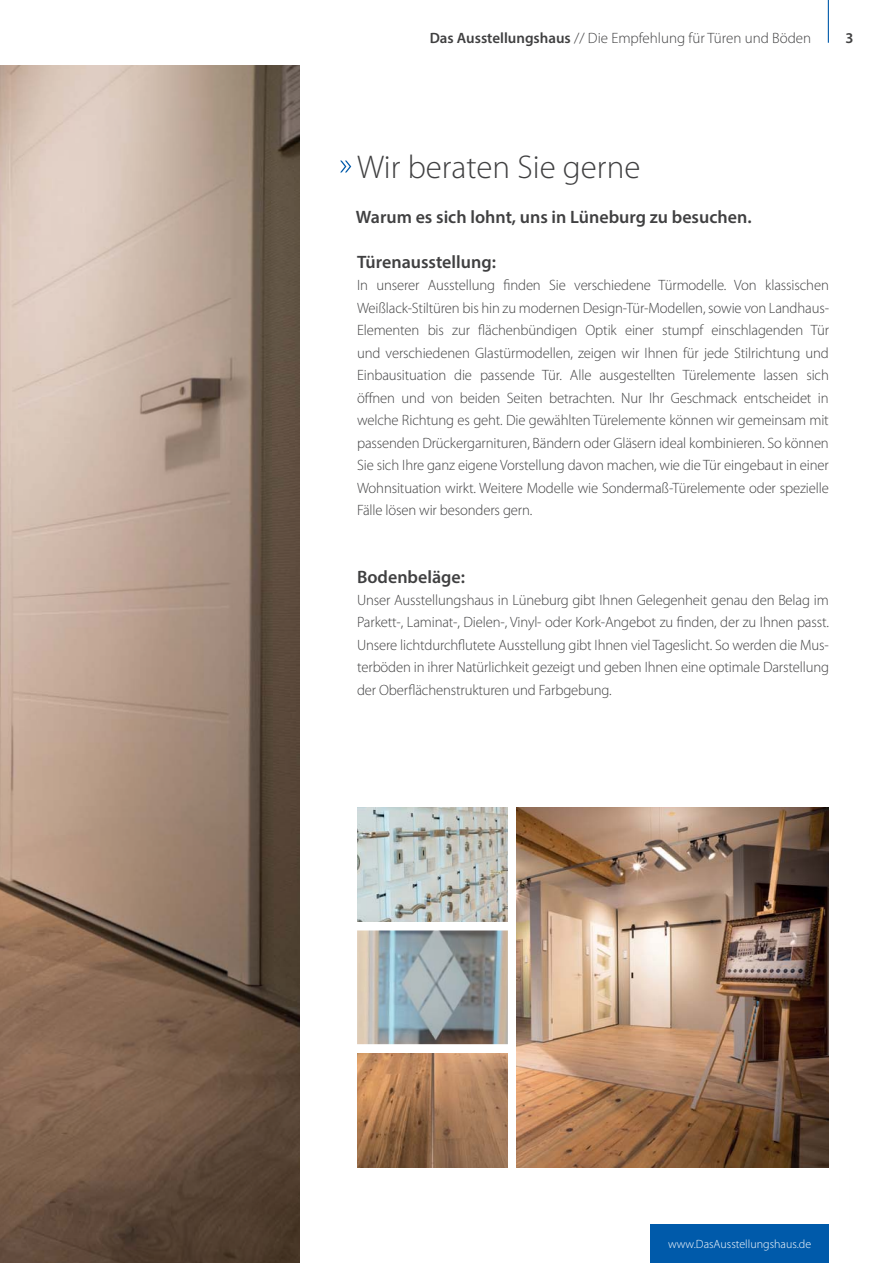
<style>
.page{position:relative;width:893px;height:1263px;background:#fff}
.page>*{position:absolute;margin:0;border:0;box-sizing:border-box;transform-origin:0 0}
.t1{font:300 33px "Myriad Pro";color:#404041}
.t2{font:600 18px "Myriad Pro";color:#404041}
.t3{font:300 15px/22.5px "Myriad Pro";letter-spacing:-.01em;color:#404041;text-align:justify}
.t4{font:600 15px "Myriad Pro";color:#404041}
.t5{font:300 12px "Myriad Pro";color:#fff}
.s1{font-weight:600}
</style>
<div class="page">
<img style="left:516px;top:807px;width:313px;height:360px">
<img style="left:0;top:65px;width:300px;height:1198px">
<img style="left:357px;top:807px;width:151px;height:114px">
<img style="left:357px;top:930px;width:151px;height:114px">
<img style="left:357px;top:1054px;width:151px;height:113px">
<svg style="left:340px;top:161px;width:11px;height:11px"></svg>
<div style="left:650px;top:1224px;width:179px;height:39px;background:#005aaa"></div>
<hr style="left:828px;top:0;width:1px;height:43px;background:#005aaa">
<p class="t3" style="left:430px;top:28px;width:383px"><span class="s1">Das Ausstellungshaus</span> // Die Empfehlung für Türen und Böden</p>
<p class="t4" style="left:845px;top:32px;width:10px">3</p>
<h1 class="t1" style="left:357px;top:154px;width:285px">Wir beraten Sie gerne</h1>
<p class="t2" style="left:356px;top:210px;width:397px">Warum es sich lohnt, uns in Lüneburg zu besuchen.</p>
<p class="t2" style="left:357px;top:255px;width:140px">Türenausstellung:</p>
<p class="t3" style="left:357px;top:275px;width:473px">In unserer Ausstellung finden Sie verschiedene Türmodelle. Von klassischen Weißlack-Stiltüren bis hin zu modernen Design-Tür-Modellen, sowie von Landhaus-Elementen bis zur flächenbündigen Optik einer stumpf einschlagenden Tür und verschiedenen Glastürmodellen, zeigen wir Ihnen für jede Stilrichtung und Einbausituation die passende Tür. Alle ausgestellten Türelemente lassen sich öffnen und von beiden Seiten betrachten. Nur Ihr Geschmack entscheidet in welche Richtung es geht. Die gewählten Türelemente können wir gemeinsam mit passenden Drückergarnituren, Bändern oder Gläsern ideal kombinieren. So können Sie sich Ihre ganz eigene Vorstellung davon machen, wie die Tür eingebaut in einer Wohnsituation wirkt. Weitere Modelle wie Sondermaß-Türelemente oder spezielle Fälle lösen wir besonders gern.</p>
<p class="t2" style="left:357px;top:570px;width:110px">Bodenbeläge:</p>
<p class="t3" style="left:357px;top:590px;width:473px">Unser Ausstellungshaus in Lüneburg gibt Ihnen Gelegenheit genau den Belag im Parkett-, Laminat-, Dielen-, Vinyl- oder Kork-Angebot zu finden, der zu Ihnen passt.<br>Unsere lichtdurchflutete Ausstellung gibt Ihnen viel Tageslicht. So werden die Mus&shy;terböden in ihrer Natürlichkeit gezeigt und geben Ihnen eine optimale Darstellung der Oberflächenstrukturen und Farbgebung.</p>
<p class="t5" style="left:668px;top:1239px;width:145px">www.DasAusstellungshaus.de</p>
</div>
